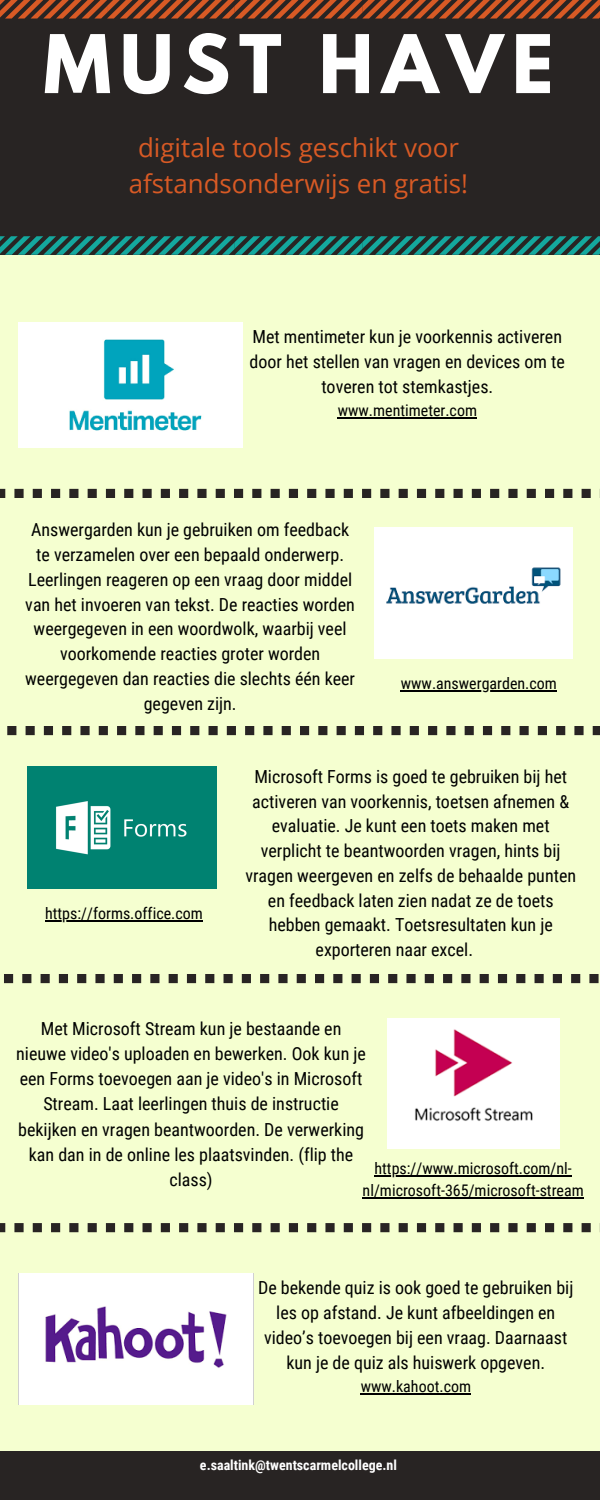
<style>
.page{position:relative;width:600px;height:1500px;background:#f5ffd0}
.page>*{position:absolute;margin:0;border:0;box-sizing:border-box;transform-origin:0 0}
.t1{font:700 71.6px "League Spartan";letter-spacing:.125em;color:#fff}
.t2{font:25.9px/35.8px "Open Sans";color:#d85a25;text-align:center}
.t3{font:18px/24.8px "Roboto Condensed";color:#000;text-align:center}
.t4{font:16px/21.8px "Roboto Condensed";color:#000;text-align:center}
.t5{font:700 14px "Roboto Condensed";color:#fff}
</style>
<div class="page">
<div style="left:0;top:0;width:600px;height:255px;background:#282423"></div>
<svg style="left:0;top:0;width:600px;height:19px"></svg>
<svg style="left:0;top:236px;width:600px;height:19px"></svg>
<svg style="left:0;top:489px;width:280px;height:9px"></svg>
<svg style="left:289px;top:489px;width:311px;height:9px"></svg>
<svg style="left:7px;top:726px;width:284px;height:9px"></svg>
<svg style="left:300px;top:726px;width:300px;height:9px"></svg>
<svg style="left:4px;top:974px;width:302px;height:9px"></svg>
<svg style="left:315px;top:974px;width:284px;height:9px"></svg>
<svg style="left:0;top:1223px;width:280px;height:9px"></svg>
<svg style="left:289px;top:1223px;width:311px;height:9px"></svg>
<div style="left:0;top:1451px;width:600px;height:49px;background:#282423"></div>
<img style="left:19px;top:322px;width:223px;height:125px">
<img style="left:375px;top:528px;width:198px;height:130px">
<img style="left:28px;top:767px;width:189px;height:121px">
<img style="left:19px;top:1274px;width:235px;height:131px">
<img style="left:387px;top:1018px;width:172px;height:130px">
<hr style="left:338px;top:418px;width:139px;height:1px;background:#000">
<hr style="left:361px;top:1393px;width:110px;height:2px;background:#000">
<hr style="left:401px;top:690px;width:156px;height:1px;background:#000">
<hr style="left:45px;top:920px;width:158px;height:2px;background:#000">
<hr style="left:375px;top:1175px;width:197px;height:2px;background:#000">
<hr style="left:363px;top:1197px;width:221px;height:2px;background:#000">
<h1 class="t1" style="left:44px;top:29px;width:511px">MUST HAVE</h1>
<h2 class="t2" style="left:129px;top:130px;width:341px">digitale tools geschikt voor afstandsonderwijs en gratis!</h2>
<p class="t3" style="left:250px;top:325px;width:317px">Met mentimeter kun je voorkennis activeren door het stellen van vragen en devices om te toveren tot stemkastjes.</p>
<p class="t4" style="left:338px;top:400px;width:141px">www.mentimeter.com</p>
<p class="t3" style="left:25px;top:518px;width:331px">Answergarden kun je gebruiken om feedback te verzamelen over een bepaald onderwerp.<br>Leerlingen reageren op een vraag door middel van het invoeren van tekst. De reacties worden weergegeven in een woordwolk, waarbij veel voorkomende reacties groter worden weergegeven dan reacties die slechts één keer gegeven zijn.</p>
<p class="t4" style="left:401px;top:673px;width:158px">www.answergarden.com</p>
<p class="t4" style="left:45px;top:903px;width:159px">https://forms.office.com</p>
<p class="t3" style="left:254px;top:764px;width:314px">Microsoft Forms is goed te gebruiken bij het</p>
<p class="t3" style="left:252px;top:789px;width:318px">activeren van voorkennis, toetsen afnemen &amp;</p>
<p class="t3" style="left:272px;top:814px;width:279px">evaluatie. Je kunt een toets maken met</p>
<p class="t3" style="left:261px;top:839px;width:301px">verplicht te beantwoorden vragen, hints bij</p>
<p class="t3" style="left:245px;top:863px;width:332px">vragen weergeven en zelfs de behaalde punten</p>
<p class="t3" style="left:268px;top:888px;width:287px">en feedback laten zien nadat ze de toets</p>
<p class="t3" style="left:269px;top:913px;width:286px">hebben gemaakt. Toetsresultaten kun je</p>
<p class="t3" style="left:316px;top:938px;width:159px">exporteren naar excel.</p>
<p class="t3" style="left:16px;top:1016px;width:351px;line-height:25.1px">Met Microsoft Stream kun je bestaande en nieuwe video's uploaden en bewerken. Ook kun je een Forms toevoegen aan je video's in Microsoft Stream. Laat leerlingen thuis de instructie bekijken en vragen beantwoorden. De verwerking kan dan in de online les plaatsvinden. (flip the class)</p>
<p class="t4" style="left:363px;top:1158px;width:223px">https://www.microsoft.com/nl&shy;nl/microsoft-365/microsoft-stream</p>
<p class="t3" style="left:258px;top:1276px;width:317px">De bekende quiz is ook goed te gebruiken bij les op afstand. Je kunt afbeeldingen en video’s toevoegen bij een vraag. Daarnaast kun je de quiz als huiswerk opgeven.</p>
<p class="t4" style="left:361px;top:1375px;width:112px">www.kahoot.com</p>
<p class="t5" style="left:200px;top:1457px;width:198px">e.saaltink@twentscarmelcollege.nl</p>
</div>
